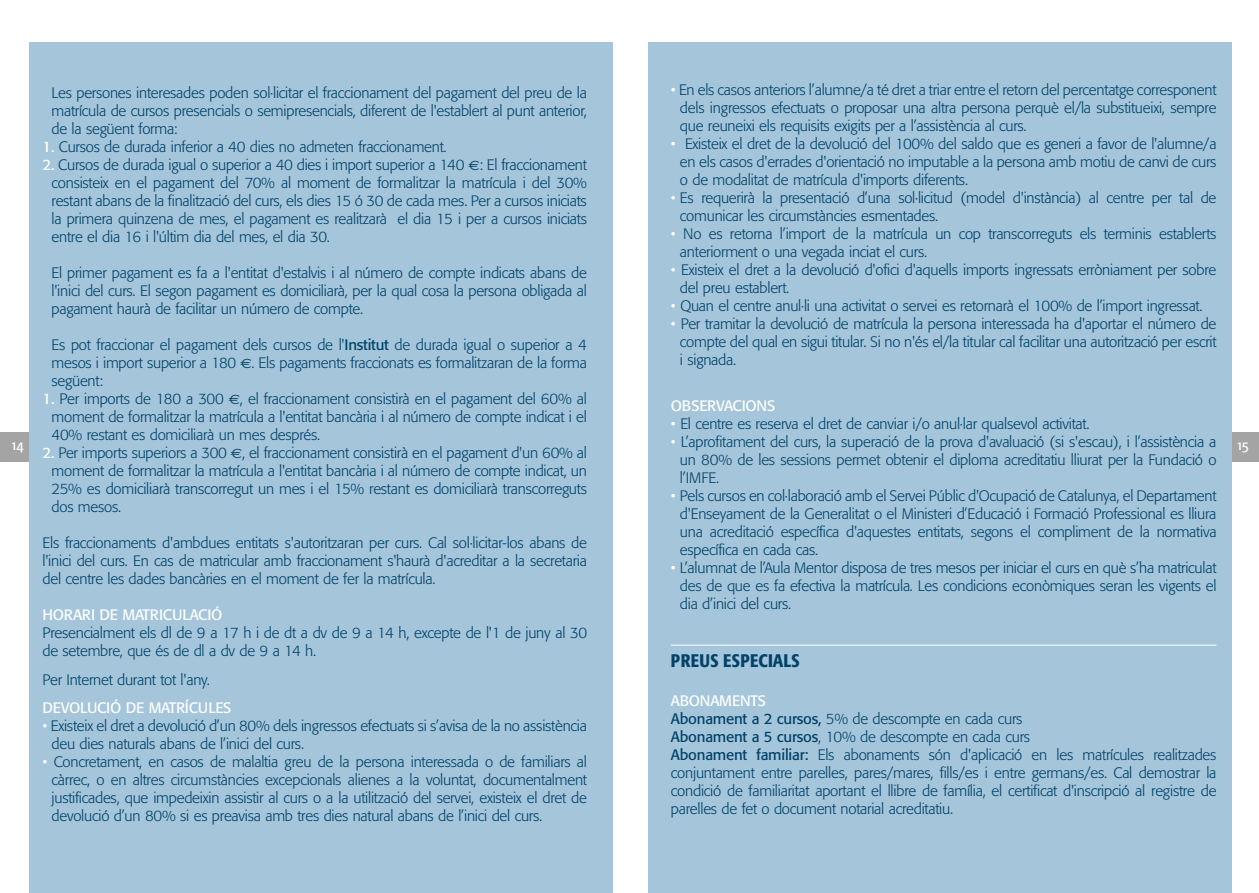
<style>
.page{position:relative;width:1259px;height:893px;background:#fff}
.page>*{position:absolute;margin:0;border:0;box-sizing:border-box;transform-origin:0 0}
.t1{font:500 condensed 18px "Formata";letter-spacing:.02em;color:#004269}
.t2{font:300 15px/18px "Formata";letter-spacing:-.015em;color:#004269;text-align:justify}
.t3{font:15px "Formata";letter-spacing:-.015em;color:#fff}
.t4{font:13.5px "Formata Regular SC";color:#fff}
.s1{color:#fff}
.s2{font-weight:400;color:#fff}
.s3{font-family:"Euro Sans";font-weight:400;font-size:13.5px}
.s4{font-weight:400}
</style>
<div class="page">
<div style="left:0;top:432px;width:29px;height:30px;background:#a4a4a4"></div>
<div style="left:1230px;top:432px;width:29px;height:29px;background:#a4a4a4"></div>
<div style="left:29px;top:43px;width:583px;height:850px;background:#a5c5da"></div>
<div style="left:648px;top:43px;width:583px;height:850px;background:#a5c5da"></div>
<hr style="left:671px;top:645px;width:545px;height:1px;background:#fff">
<p class="t2" style="left:680px;top:81px;width:538px;text-indent:-9px"><span class="s1">•</span> En els casos anteriors l’alumne/a té dret a triar entre el retorn del percentatge corresponent dels ingressos efectuats o proposar una altra persona perquè el/la substitueixi, sempre que reuneixi els requisits exigits per a l’assistència al curs.</p>
<p class="t2" style="left:680px;top:135px;width:538px;text-indent:-9px"><span class="s1">•</span> Existeix el dret de la devolució del 100% del saldo que es generi a favor de l'alumne/a en els casos d'errades d'orientació no imputable a la persona amb motiu de canvi de curs o de modalitat de matrícula d'imports diferents.</p>
<p class="t2" style="left:680px;top:189px;width:538px;text-indent:-9px"><span class="s1">•</span> Es requerirà la presentació d’una sol·licitud (model d'instància) al centre per tal de comunicar les circumstàncies esmentades.</p>
<p class="t2" style="left:680px;top:225px;width:538px;text-indent:-9px"><span class="s1">•</span> No es retorna l’import de la matrícula un cop transcorreguts els terminis establerts anteriorment o una vegada inciat el curs.</p>
<p class="t2" style="left:680px;top:261px;width:538px;text-indent:-9px"><span class="s1">•</span> Existeix el dret a la devolució d'ofici d'aquells imports ingressats erròniament per sobre del preu establert.</p>
<p class="t2" style="left:671px;top:297px;width:533px"><span class="s1">•</span> Quan el centre anul·li una activitat o servei es retornarà el 100% de l’import ingressat.</p>
<p class="t2" style="left:680px;top:315px;width:538px;text-indent:-9px"><span class="s1">•</span> Per tramitar la devolució de matrícula la persona interessada ha d'aportar el número de compte del qual en sigui titular. Si no n'és el/la titular cal facilitar una autorització per escrit i signada.</p>
<p class="t3" style="left:671px;top:396px;width:106px">OBSERVACIONS</p>
<p class="t2" style="left:671px;top:414px;width:420px"><span class="s1">•</span> El centre es reserva el dret de canviar i/o anul·lar qualsevol activitat.</p>
<p class="t2" style="left:680px;top:432px;width:538px;text-indent:-9px"><span class="s1">•</span> L’aprofitament del curs, la superació de la prova d'avaluació (si s'escau), i l’assistència a un 80% de les sessions permet obtenir el diploma acreditatiu lliurat per la Fundació o l’IMFE.</p>
<p class="t2" style="left:680px;top:486px;width:538px;text-indent:-9px"><span class="s1">•</span> Pels cursos en col·laboració amb el Servei Públic d'Ocupació de Catalunya, el Departament d'Enseyament de la Generalitat o el Ministeri d’Educació i Formació Professional es lliura una acreditació específica d'aquestes entitats, segons el compliment de la normativa específica en cada cas.</p>
<p class="t2" style="left:680px;top:558px;width:538px;text-indent:-9px"><span class="s1">•</span> L’alumnat de l’Aula Mentor disposa de tres mesos per iniciar el curs en què s’ha matriculat des de que es fa efectiva la matrícula. Les condicions econòmiques seran les vigents el dia d’inici del curs.</p>
<p class="t2" style="left:52px;top:84px;width:537px">Les persones interesades poden sol·licitar el fraccionament del pagament del preu de la matrícula de cursos presencials o semipresencials, diferent de l'establert al punt anterior, de la següent forma:</p>
<p class="t2" style="left:43px;top:138px;width:406px"><span class="s2">1.</span> Cursos de durada inferior a 40 dies no admeten fraccionament.</p>
<p class="t2" style="left:52px;top:156px;width:537px;text-indent:-9px"><span class="s2">2.</span> Cursos de durada igual o superior a 40 dies i import superior a 140 <span class="s3">E</span>: El fraccionament consisteix en el pagament del 70% al moment de formalitzar la matrícula i del 30% restant abans de la finalització del curs, els dies 15 ó 30 de cada mes. Per a cursos iniciats la primera quinzena de mes, el pagament es realitzarà el dia 15 i per a cursos iniciats entre el dia 16 i l'últim dia del mes, el dia 30.</p>
<p class="t2" style="left:52px;top:264px;width:537px">El primer pagament es fa a l'entitat d'estalvis i al número de compte indicats abans de l'inici del curs. El segon pagament es domiciliarà, per la qual cosa la persona obligada al pagament haurà de facilitar un número de compte.</p>
<p class="t2" style="left:52px;top:336px;width:537px">Es pot fraccionar el pagament dels cursos de l'<span class="s4">Institut</span> de durada igual o superior a 4 mesos i import superior a 180 <span class="s3">E</span>. Els pagaments fraccionats es formalitzaran de la forma següent:</p>
<p class="t2" style="left:52px;top:390px;width:537px;text-indent:-9px"><span class="s2">1.</span> Per imports de 180 a 300 <span class="s3">E</span>, el fraccionament consistirà en el pagament del 60% al moment de formalitzar la matrícula a l'entitat bancària i al número de compte indicat i el 40% restant es domiciliarà un mes després.</p>
<p class="t2" style="left:52px;top:444px;width:537px;text-indent:-9px"><span class="s2">2.</span> Per imports superiors a 300 <span class="s3">E</span>, el fraccionament consistirà en el pagament d'un 60% al moment de formalitzar la matrícula a l'entitat bancària i al número de compte indicat, un 25% es domiciliarà transcorregut un mes i el 15% restant es domiciliarà transcorreguts dos mesos.</p>
<p class="t2" style="left:43px;top:534px;width:546px">Els fraccionaments d'ambdues entitats s'autoritzaran per curs. Cal sol·licitar-los abans de l'inici del curs. En cas de matricular amb fraccionament s'haurà d'acreditar a la secretaria del centre les dades bancàries en el moment de fer la matrícula.</p>
<p class="t3" style="left:43px;top:606px;width:181px">HORARI DE MATRICULACIÓ</p>
<p class="t2" style="left:43px;top:624px;width:546px">Presencialment els dl de 9 a 17 h i de dt a dv de 9 a 14 h, excepte de l'1 de juny al 30 de setembre, que és de dl a dv de 9 a 14 h.</p>
<p class="t2" style="left:43px;top:671px;width:169px">Per Internet durant tot l'any.</p>
<p class="t3" style="left:43px;top:699px;width:190px">DEVOLUCIÓ DE MATRÍCULES</p>
<p class="t2" style="left:52px;top:717px;width:537px;text-indent:-9px"><span class="s1">•</span> Existeix el dret a devolució d’un 80% dels ingressos efectuats si s’avisa de la no assistència deu dies naturals abans de l’inici del curs.</p>
<p class="t2" style="left:52px;top:753px;width:537px;text-indent:-9px"><span class="s1">•</span> Concretament, en casos de malaltia greu de la persona interessada o de familiars al càrrec, o en altres circumstàncies excepcionals alienes a la voluntat, documentalment justificades, que impedeixin assistir al curs o a la utilització del servei, existeix el dret de devolució d’un 80% si es preavisa amb tres dies natural abans de l’inici del curs.</p>
<p class="t4" style="left:12px;top:437px;width:13px">14</p>
<p class="t4" style="left:1237px;top:437px;width:12px">15</p>
<p class="t1" style="left:671px;top:649px;width:130px">PREUS ESPECIALS</p>
<p class="t2" style="left:671px;top:692px;width:547px;text-align:left"><span class="s2">ABONAMENTS<br></span><span class="s4">Abonament a 2 cursos,</span> 5% de descompte en cada curs<br><span class="s4">Abonament a 5 cursos</span>, 10% de descompte en cada curs<br><span class="s4">Abonament familiar:</span> Els abonaments són d'aplicació en les matrícules realitzades conjuntament entre parelles, pares/mares, fills/es i entre germans/es. Cal demostrar la condició de familiaritat aportant el llibre de família, el certificat d'inscripció al registre de parelles de fet o document notarial acreditatiu.</p>
</div>
